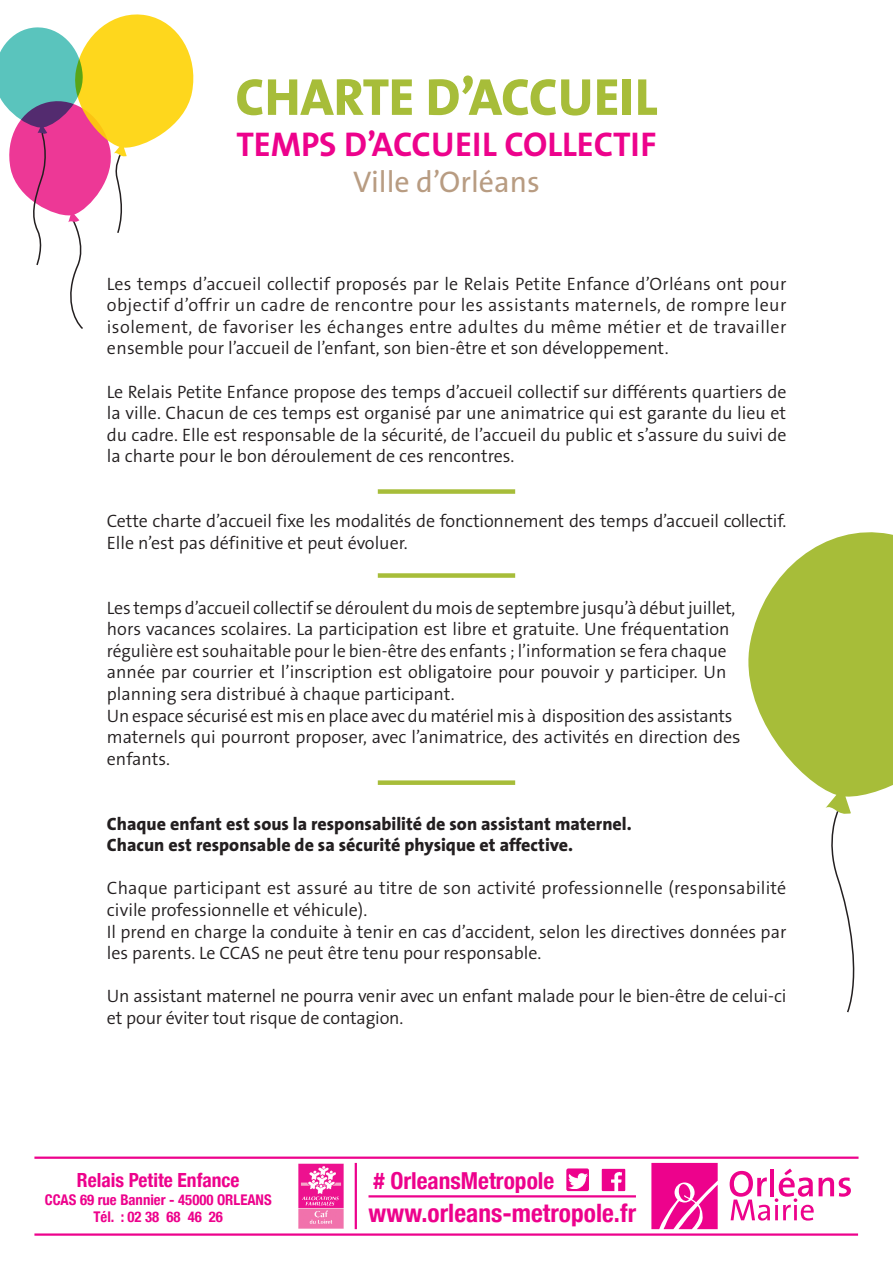
<style>
.page{position:relative;width:893px;height:1263px;background:#fff}
.page>*{position:absolute;margin:0;border:0;box-sizing:border-box;transform-origin:0 0}
.t1{font:800 52.5px "The Sans B8";color:#a7bd39}
.t2{font:700 34.5px "The Sans B7";color:#ed028c}
.t3{font:30px "The Sans B5 Plain";color:#b89c82}
.t4{font:700 condensed 25.35px "Helvetica Neue";color:#ed028c}
.t5{font:700 condensed 23.4px "Helvetica Neue";color:#ed028c}
.t6{font:700 condensed 19.5px "Helvetica Neue";color:#ed028c}
.t7{font:300 18px/21.6px "The Sans B4";color:#231f20}
.t8{font:800 18px "The Sans B8";color:#231f20}
.t9{font:700 condensed 14.7px "Helvetica Neue";color:#ed028c}
</style>
<div class="page">
<hr style="left:34px;top:1156px;width:824px;height:3px;background:#ed028c">
<hr style="left:34px;top:1233px;width:824px;height:3px;background:#ed028c">
<svg style="left:651px;top:1163px;width:67px;height:66px;background:#ef269c"></svg>
<svg style="left:730px;top:1168px;width:121px;height:52px"></svg>
<div style="left:566px;top:1168px;width:23px;height:23px;background:#ed028c;border-radius:2px"></div>
<img style="left:568px;top:1173px;width:19px;height:16px">
<img style="left:602px;top:1168px;width:23px;height:23px">
<hr style="left:368px;top:1195px;width:268px;height:2px;background:#ed028c">
<hr style="left:355px;top:1163px;width:2px;height:66px;background:#ed028c">
<img style="left:298px;top:1164px;width:45px;height:65px">
<div style="left:378px;top:489px;width:137px;height:5px;background:#a7bd39"></div>
<svg style="left:748px;top:532px;width:145px;height:278px;fill:#a7bd39"></svg>
<div style="left:378px;top:573px;width:137px;height:5px;background:#a7bd39"></div>
<div style="left:378px;top:780px;width:137px;height:5px;background:#a7bd39"></div>
<svg style="left:831px;top:810px;width:24px;height:203px"></svg>
<svg style="left:0;top:14px;width:194px;height:315px"></svg>
<p class="t1" style="left:235px;top:69px;width:424px">CHARTE D’ACCUEIL</p>
<p class="t2" style="left:236px;top:126px;width:422px">TEMPS D’ACCUEIL COLLECTIF</p>
<p class="t3" style="left:353px;top:167px;width:188px">Ville d’Orléans</p>
<p class="t7" style="left:107px;top:273px;width:681px;text-align:justify">Les temps d’accueil collectif proposés par le Relais Petite Enfance d’Orléans ont pour objectif d’offrir un cadre de rencontre pour les assistants maternels, de rompre leur isolement, de favoriser les échanges entre adultes du même métier et de travailler ensemble pour l’accueil de l’enfant, son bien-être et son développement.</p>
<p class="t7" style="left:107px;top:381px;width:681px;text-align:justify">Le Relais Petite Enfance propose des temps d’accueil collectif sur différents quartiers de la ville. Chacun de ces temps est organisé par une animatrice qui est garante du lieu et du cadre. Elle est responsable de la sécurité, de l’accueil du public et s’assure du suivi de la charte pour le bon déroulement de ces rencontres.</p>
<p class="t7" style="left:107px;top:511px;width:681px">Cette charte d’accueil fixe les modalités de fonctionnement des temps d’accueil collectif.<br>Elle n’est pas définitive et peut évoluer.</p>
<p class="t7" style="left:107px;top:597px;width:630px">Les temps d’accueil collectif se déroulent du mois de septembre jusqu’à début juillet, hors vacances scolaires. La participation est libre et gratuite. Une fréquentation régulière est souhaitable pour le bien-être des enfants ; l’information se fera chaque année par courrier et l’inscription est obligatoire pour pouvoir y participer. Un planning sera distribué à chaque participant.</p>
<p class="t7" style="left:107px;top:705px;width:635px">Un espace sécurisé est mis en place avec du matériel mis à disposition des assistants maternels qui pourront proposer, avec l’animatrice, des activités en direction des enfants.</p>
<p class="t8" style="left:107px;top:814px;width:526px">Chaque enfant est sous la responsabilité de son assistant maternel.</p>
<p class="t8" style="left:107px;top:835px;width:468px">Chacun est responsable de sa sécurité physique et affective.</p>
<p class="t7" style="left:107px;top:878px;width:681px">Chaque participant est assuré au titre de son activité professionnelle (responsabilité civile professionnelle et véhicule).</p>
<p class="t7" style="left:107px;top:921px;width:681px">Il prend en charge la conduite à tenir en cas d’accident, selon les directives données par les parents. Le CCAS ne peut être tenu pour responsable.</p>
<p class="t7" style="left:107px;top:986px;width:681px">Un assistant maternel ne pourra venir avec un enfant malade pour le bien-être de celui-ci et pour éviter tout risque de contagion.</p>
<p class="t6" style="left:77px;top:1164px;width:164px">Relais Petite Enfance</p>
<p class="t5" style="left:373px;top:1161px;width:182px"># OrleansMetropole</p>
<p class="t9" style="left:45px;top:1187px;width:228px">CCAS 69 rue Bannier - 45000 ORLEANS</p>
<p class="t9" style="left:93px;top:1205px;width:131px">Tél. : 02 38 68 46 26</p>
<p class="t4" style="left:369px;top:1192px;width:269px">www.orleans-metropole.fr</p>
</div>
